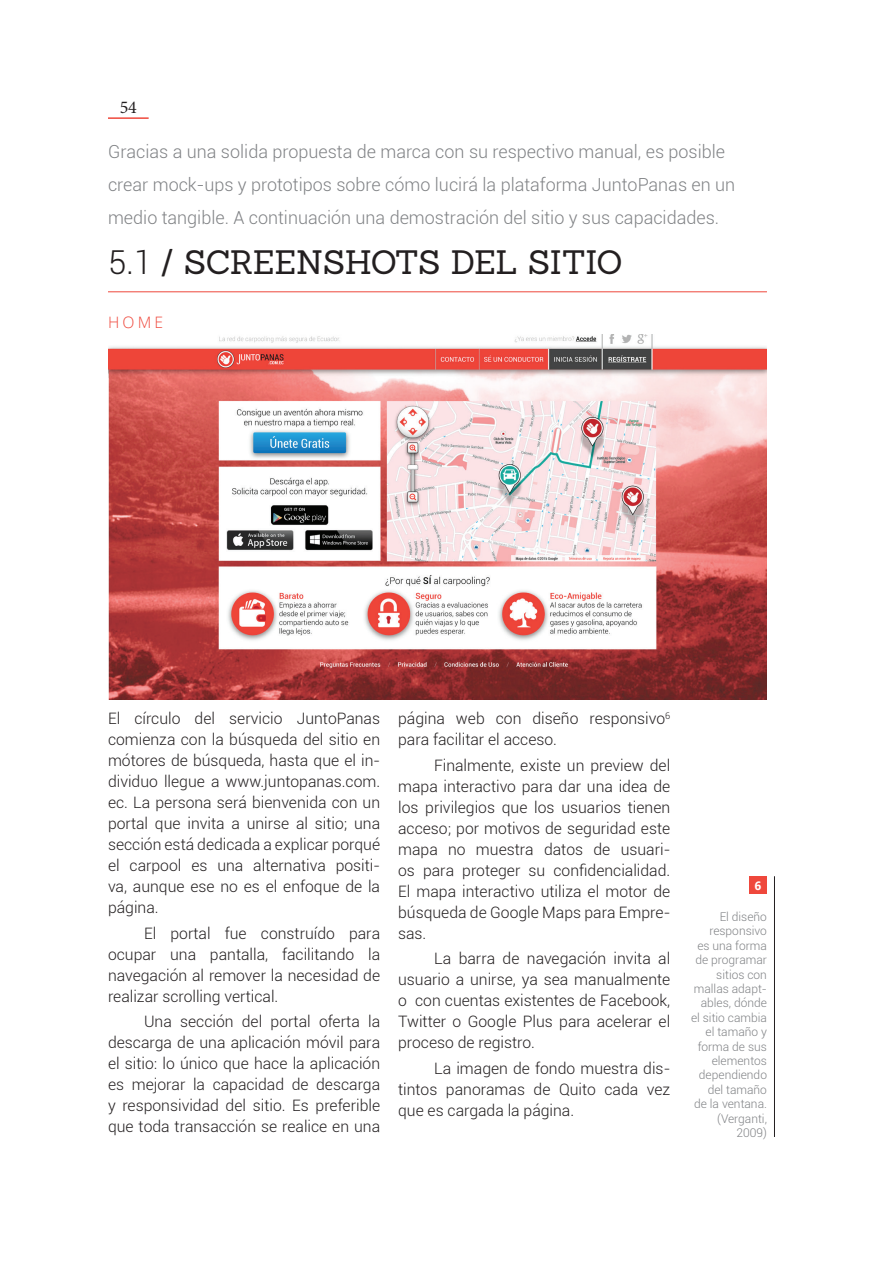
<style>
.page{position:relative;width:893px;height:1263px;background:#fff}
.page>*{position:absolute;margin:0;border:0;box-sizing:border-box;transform-origin:0 0}
.t1{font:33px "Sanchez";letter-spacing:-.01em;color:#231f20}
.t2{font:300 18px/33px "Roboto";color:#808285}
.t3{font:18px "Minion Pro";color:#231f20}
.t4{font:300 15.75px/21px "Roboto";color:#231f20;text-align:justify}
.t5{font:300 15.75px "Open Sans";color:#ef483c}
.t6{font:300 12px/14.4px "Roboto";color:#808285;text-align:right}
.t7{font:700 12px "Segoe UI";color:#fff}
.s1{font-family:"Roboto";font-weight:300}
</style>
<div class="page">
<hr style="left:108px;top:291px;width:659px;height:1px;background:#ef483c">
<img style="left:108px;top:334px;width:659px;height:365px">
<div style="left:749px;top:876px;width:18px;height:18px;background:#ef483c"></div>
<hr style="left:774px;top:876px;width:1px;height:261px;background:#231f20">
<hr style="left:108px;top:117px;width:41px;height:2px;background:#ef483c">
<p class="t3" style="left:120px;top:95px;width:19px">54</p>
<p class="t2" style="left:108px;top:134px;width:629px">Gracias a una solida propuesta de marca con su respectivo manual, es posible crear mock-ups y prototipos sobre cómo lucirá la plataforma JuntoPanas en un medio tangible. A continuación una demostración del sitio y sus capacidades.</p>
<h1 class="t1" style="left:108px;top:241px;width:516px"><span class="s1">5.1</span> / SCREENSHOTS DEL SITIO</h1>
<p class="t5" style="left:108px;top:312px;width:29px">HOME</p>
<p class="t4" style="left:108px;top:708px;width:274px">El círculo del servicio JuntoPanas comienza con la búsqueda del sitio en mótores de búsqueda, hasta que el in&shy;dividuo llegue a www.juntopanas.com. ec. La persona será bienvenida con un portal que invita a unirse al sitio; una sección está dedicada a explicar porqué el carpool es una alternativa positi&shy;va, aunque ese no es el enfoque de la página.</p>
<p class="t4" style="left:108px;top:922px;width:274px;text-indent:36px">El portal fue construído para ocupar una pantalla, facilitando la navegación al remover la necesidad de realizar scrolling vertical.</p>
<p class="t4" style="left:108px;top:1011px;width:274px;text-indent:36px">Una sección del portal oferta la descarga de una aplicación móvil para el sitio: lo único que hace la aplicación es mejorar la capacidad de descarga y responsividad del sitio. Es preferible que toda transacción se realice en una</p>
<p class="t4" style="left:398px;top:707px;width:274px">página web con diseño responsivo<sup>6 </sup>para facilitar el acceso.</p>
<p class="t4" style="left:398px;top:754px;width:274px;text-indent:36px">Finalmente, existe un preview del mapa interactivo para dar una idea de los privilegios que los usuarios tienen acceso; por motivos de seguridad este mapa no muestra datos de usuari&shy;os para proteger su confidencialidad.<br>El mapa interactivo utiliza el motor de búsqueda de Google Maps para Empre&shy;sas.</p>
<p class="t4" style="left:398px;top:948px;width:274px;text-indent:36px">La barra de navegación invita al usuario a unirse, ya sea manualmente o con cuentas existentes de Facebook, Twitter o Google Plus para acelerar el proceso de registro.</p>
<p class="t4" style="left:398px;top:1057px;width:274px;text-indent:36px">La imagen de fondo muestra dis&shy;tintos panoramas de Quito cada vez que es cargada la página.</p>
<p class="t7" style="left:755px;top:876px;width:8px">6</p>
<p class="t6" style="left:691px;top:909px;width:77px">El diseño responsivo<br>es una forma de programar sitios con mallas adapt&shy;ables, dónde el sitio cambia el tamaño y forma de sus elementos dependiendo del tamaño<br>de la ventana. (Verganti,<br>2009)</p>
</div>
